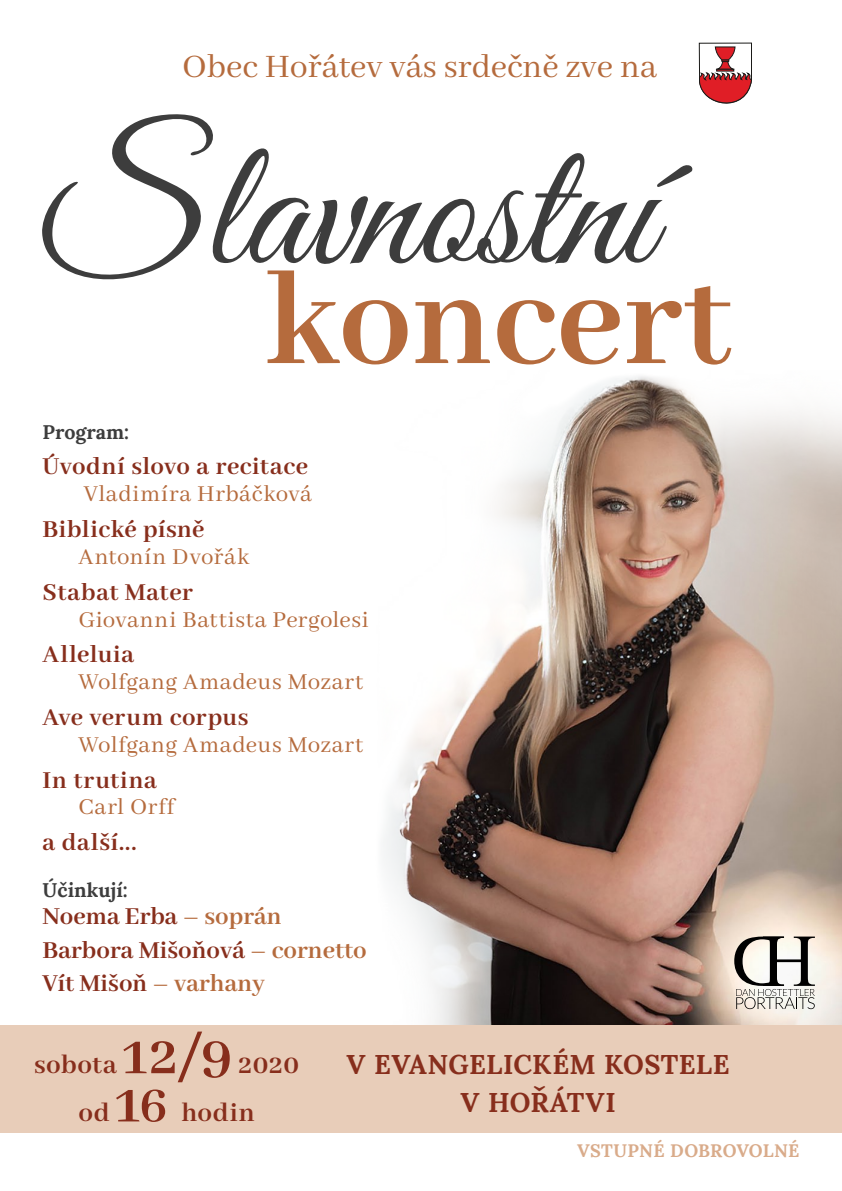
<style>
.page{position:relative;width:842px;height:1191px;background:#fff}
.page>*{position:absolute;margin:0;border:0;box-sizing:border-box;transform-origin:0 0}
.t1{font:182.2px "Great Vibes";color:#3d3d3d}
.t2{font:700 145.8px "Abhaya Libre";color:#b56b3d}
.t3{font:36px "Abhaya Libre";color:#b56b3d}
.t4{font:700 29px/48.2px "Abhaya Libre";letter-spacing:.02em;color:#872e1c;text-align:center}
.t5{font:700 27px/38.1px "Lora";letter-spacing:.01em;color:#872e1c;text-align:center}
.t6{font:700 26.8px/33.3px "Abhaya Libre";letter-spacing:.005em;color:#872e1c}
.t7{font:700 26.8px "Abhaya Libre";letter-spacing:.035em;color:#872e1c}
.t8{font:25px "Abhaya Libre";letter-spacing:.025em;color:#b56b3d}
.t9{font:700 19.6px "Lora";color:#3d3d3d}
.t10{font:700 18px "Lora";letter-spacing:.01em;color:#d9ab8a}
.s1{color:#b56b3d}
.s2{font-size:60px}
.s3{font-size:53px}
</style>
<div class="page">
<img style="left:383px;top:376px;width:459px;height:649px">
<svg style="left:699px;top:43px;width:53px;height:60px"></svg>
<svg style="left:734px;top:936px;width:81px;height:73px"></svg>
<div style="left:0;top:1025px;width:842px;height:107px;background:#e8cdb9"></div>
<h3 class="t3" style="left:182px;top:47px;width:476px">Obec Hořátev vás srdečně zve na</h3>
<h1 class="t1" style="left:43px;top:108px;width:613px">Slavnostní</h1>
<h2 class="t2" style="left:265px;top:241px;width:469px">koncert</h2>
<p class="t9" style="left:43px;top:419px;width:88px">Program:</p>
<p class="t6" style="left:43px;top:451px;width:267px">Úvodní slovo a recitace</p>
<p class="t8" style="left:84px;top:480px;width:230px">Vladimíra Hrbáčková</p>
<p class="t6" style="left:43px;top:513px;width:164px">Biblické písně</p>
<p class="t8" style="left:79px;top:543px;width:172px">Antonín Dvořák</p>
<p class="t6" style="left:43px;top:576px;width:152px">Stabat Mater</p>
<p class="t8" style="left:79px;top:605px;width:292px">Giovanni Battista Pergolesi</p>
<p class="t6" style="left:43px;top:639px;width:93px">Alleluia</p>
<p class="t8" style="left:79px;top:668px;width:286px">Wolfgang Amadeus Mozart</p>
<p class="t6" style="left:43px;top:701px;width:208px">Ave verum corpus</p>
<p class="t8" style="left:79px;top:731px;width:286px">Wolfgang Amadeus Mozart</p>
<p class="t7" style="left:43px;top:765px;width:116px">In trutina</p>
<p class="t8" style="left:79px;top:793px;width:97px">Carl Orff</p>
<p class="t6" style="left:43px;top:827px;width:96px">a další...</p>
<p class="t9" style="left:43px;top:877px;width:87px">Účinkují:</p>
<p class="t6" style="left:43px;top:901px;width:326px">Noema Erba <span class="s1">– soprán<br></span>Barbora Mišoňová <span class="s1">– cornetto<br></span>Vít Mišoň <span class="s1">– varhany</span></p>
<p class="t4" style="left:34px;top:1041px;width:267px">sobota <span class="s2">12/9</span> 2020 od <span class="s2">1</span><span class="s3">6</span> hodin</p>
<p class="t5" style="left:347px;top:1044px;width:385px">V EVANGELICKÉM KOSTELE<br>V HOŘÁTVI</p>
<p class="t10" style="left:577px;top:1139px;width:224px">VSTUPNÉ DOBROVOLNÉ</p>
</div>
